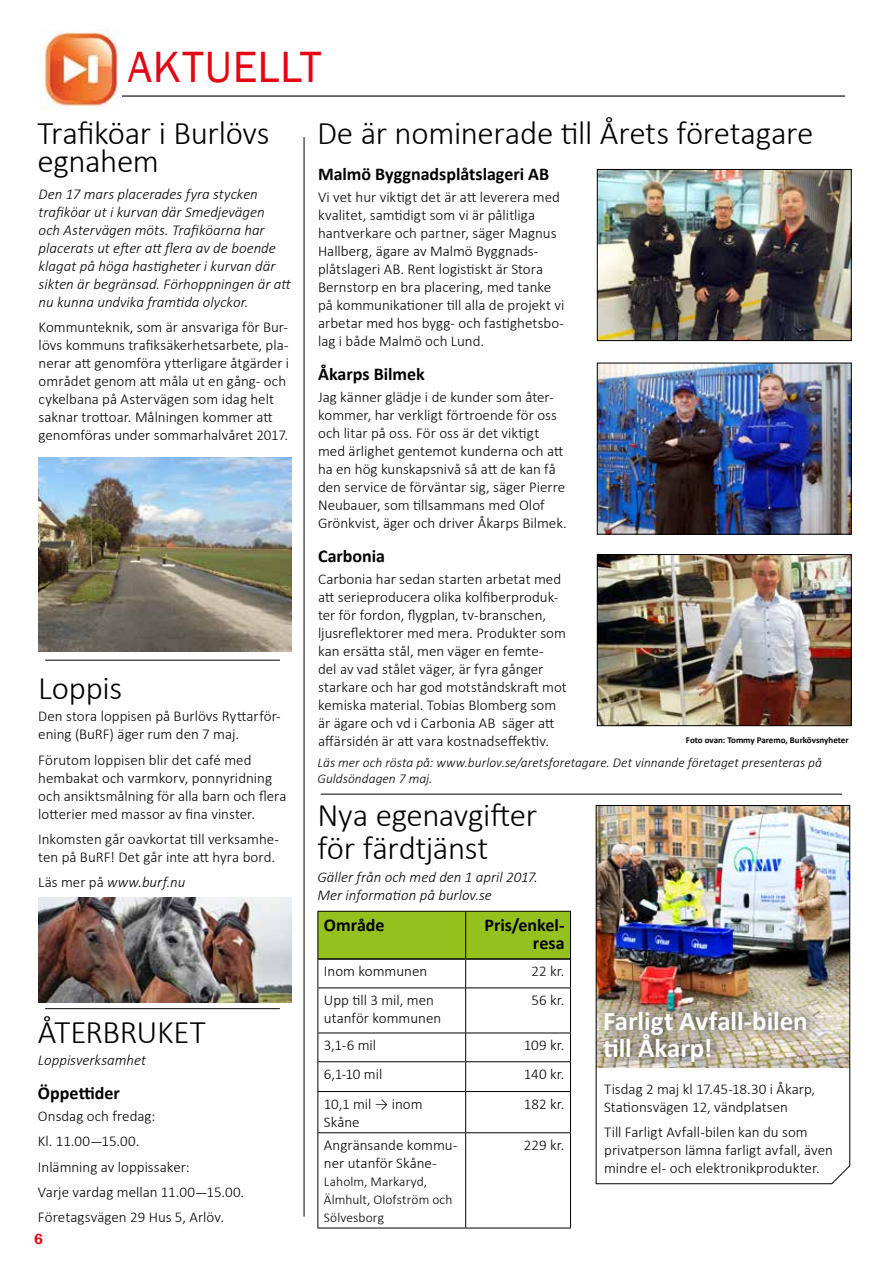
<style>
.page{position:relative;width:893px;height:1263px;background:#fff}
.page>*{position:absolute;margin:0;border:0;box-sizing:border-box;transform-origin:0 0}
.t1{font:45px "Franklin Gothic";letter-spacing:.015em;color:#e30613}
.t2{font:300 33px/33px "Calibri";letter-spacing:-.01em;color:#000}
.t3{font:700 27px/27px "Calibri";letter-spacing:-.005em;color:#fff}
.t4{font:700 18px/18px "Calibri";color:#000;text-align:right}
.t5{font:300 15px/18px "Calibri";color:#000}
.t6{font:italic 300 15px/18px "Calibri";color:#000}
.t7{font:600 15px "Franklin Gothic";color:#e30613}
.t8{font:italic 300 13.5px/16.5px "Calibri";letter-spacing:.005em;color:#000}
.t9{font:300 13.5px/18px "Calibri";letter-spacing:.01em;color:#000}
.t10{font:700 9px "Calibri";color:#000}
.s1{font-style:normal}
.s2{font-family:"Minion Pro";font-weight:400}
</style>
<div class="page">
<hr style="left:94px;top:95px;width:751px;height:2px;background:#000">
<img style="left:40px;top:30px;width:82px;height:78px">
<svg style="left:812px;top:534px;width:32px;height:1px"></svg>
<hr style="left:304px;top:137px;width:1px;height:1079px;background:#000">
<svg style="left:568px;top:1132px;width:283px;height:5px"></svg>
<img style="left:596px;top:805px;width:254px;height:379px">
<div style="left:595px;top:998px;width:230px;height:77px;background:#000;opacity:.9"></div>
<svg style="left:317px;top:911px;width:254px;height:76px"></svg>
<hr style="left:317px;top:987px;width:149px;height:1px;background:#000">
<hr style="left:317px;top:988px;width:1px;height:44px;background:#000">
<hr style="left:466px;top:987px;width:105px;height:1px;background:#000">
<hr style="left:465px;top:988px;width:1px;height:44px;background:#000">
<hr style="left:570px;top:988px;width:1px;height:44px;background:#000">
<hr style="left:317px;top:1032px;width:149px;height:1px;background:#000">
<hr style="left:466px;top:1032px;width:105px;height:1px;background:#000">
<hr style="left:317px;top:1061px;width:149px;height:1px;background:#000">
<svg style="left:317px;top:1033px;width:1px;height:58px"></svg>
<hr style="left:466px;top:1061px;width:105px;height:1px;background:#000">
<svg style="left:465px;top:1033px;width:1px;height:58px"></svg>
<svg style="left:570px;top:1033px;width:1px;height:58px"></svg>
<hr style="left:317px;top:1091px;width:149px;height:1px;background:#000">
<hr style="left:317px;top:1092px;width:1px;height:40px;background:#000">
<hr style="left:466px;top:1091px;width:105px;height:1px;background:#000">
<hr style="left:465px;top:1092px;width:1px;height:40px;background:#000">
<hr style="left:570px;top:1092px;width:1px;height:40px;background:#000">
<hr style="left:317px;top:1132px;width:149px;height:1px;background:#000">
<hr style="left:317px;top:1133px;width:1px;height:95px;background:#000">
<hr style="left:466px;top:1132px;width:105px;height:1px;background:#000">
<hr style="left:465px;top:1133px;width:1px;height:95px;background:#000">
<hr style="left:570px;top:1133px;width:1px;height:95px;background:#000">
<hr style="left:317px;top:1228px;width:149px;height:1px;background:#000">
<hr style="left:466px;top:1228px;width:105px;height:1px;background:#000">
<hr style="left:318px;top:958px;width:148px;height:2px;background:#000">
<hr style="left:466px;top:958px;width:104px;height:2px;background:#000">
<img style="left:599px;top:171px;width:250px;height:168px">
<div style="left:597px;top:169px;width:254px;height:172px;border:1px solid #000"></div>
<img style="left:599px;top:365px;width:250px;height:167px">
<div style="left:597px;top:363px;width:254px;height:171px;border:1px solid #000"></div>
<img style="left:599px;top:556px;width:250px;height:168px">
<div style="left:597px;top:554px;width:254px;height:172px;border:1px solid #000"></div>
<img style="left:38px;top:458px;width:254px;height:193px">
<hr style="left:321px;top:794px;width:521px;height:1px;background:#000">
<hr style="left:45px;top:660px;width:235px;height:1px;background:#000">
<hr style="left:45px;top:1008px;width:235px;height:1px;background:#000">
<img style="left:38px;top:897px;width:254px;height:106px">
<h1 class="t1" style="left:128px;top:39px;width:195px">AKTUELLT</h1>
<h2 class="t2" style="left:38px;top:118px;width:234px;line-height:28.5px">Trafiköar i Burlövs egnahem</h2>
<p class="t6" style="left:39px;top:185px;width:254px">Den 17 mars placerades fyra stycken trafiköar ut i kurvan där Smedjevägen<br>och Astervägen möts. Trafiköarna har placerats ut efter att flera av de boende klagat på höga hastigheter i kurvan där sikten är begränsad. Förhoppningen är att nu kunna undvika framtida olyckor.</p>
<p class="t5" style="left:39px;top:318px;width:252px">Kommunteknik, som är ansvariga för Bur&shy;lövs kommuns trafiksäkerhetsarbete, pla&shy;nerar att genomföra ytterligare åtgärder i området genom att måla ut en gång- och cykelbana på Astervägen som idag helt saknar trottoar. Målningen kommer att genomföras under sommarhalvåret 2017.</p>
<h2 class="t2" style="left:38px;top:671px;width:85px">Loppis</h2>
<p class="t5" style="left:38px;top:707px;width:244px">Den stora loppisen på Burlövs Ryttarför&shy;ening (BuRF) äger rum den 7 maj.</p>
<p class="t5" style="left:38px;top:750px;width:250px">Förutom loppisen blir det café med hembakat och varmkorv, ponnyridning och ansiktsmålning för alla barn och flera lotterier med massor av fina vinster.</p>
<p class="t5" style="left:38px;top:830px;width:242px">Inkomsten går oavkortat till verksamhe&shy;ten på BuRF! Det går inte att hyra bord.</p>
<p class="t6" style="left:38px;top:873px;width:149px"><span class="s1">Läs mer på</span> www.burf.nu</p>
<h2 class="t2" style="left:38px;top:1015px;width:169px">ÅTERBRUKET</h2>
<p class="t6" style="left:38px;top:1051px;width:110px">Loppisverksamhet</p>
<p class="t4" style="left:38px;top:1084px;width:83px">Öppettider</p>
<p class="t5" style="left:38px;top:1103px;width:208px;line-height:25.2px">Onsdag och fredag:<br>Kl. 11.00<span class="s2">-</span>15.00.<br>Inlämning av loppissaker:<br>Varje vardag mellan 11.00<span class="s2">-</span>15.00.<br>Företagsvägen 29 Hus 5, Arlöv.</p>
<p class="t7" style="left:34px;top:1229px;width:10px">6</p>
<h2 class="t2" style="left:317px;top:116px;width:498px">De är nominerade till Årets företagare</h2>
<p class="t4" style="left:318px;top:165px;width:233px">Malmö Byggnadsplåtslageri AB</p>
<p class="t5" style="left:318px;top:188px;width:248px">Vi vet hur viktigt det är att leverera med kvalitet, samtidigt som vi är pålitliga hantverkare och partner, säger Magnus Hallberg, ägare av Malmö Byggnads&shy;plåtslageri AB. Rent logistiskt är Stora Bernstorp en bra placering, med tanke på kommunikationer till alla de projekt vi arbetar med hos bygg- och fastighetsbo&shy;lag i både Malmö och Lund.</p>
<p class="t4" style="left:318px;top:365px;width:108px">Åkarps Bilmek</p>
<p class="t5" style="left:318px;top:388px;width:250px">Jag känner glädje i de kunder som åter&shy;kommer, har verkligt förtroende för oss och litar på oss. För oss är det viktigt med ärlighet gentemot kunderna och att ha en hög kunskapsnivå så att de kan få den service de förväntar sig, säger Pierre Neubauer, som tillsammans med Olof Grönkvist, äger och driver Åkarps Bilmek.</p>
<p class="t4" style="left:318px;top:547px;width:69px">Carbonia</p>
<p class="t5" style="left:318px;top:570px;width:250px">Carbonia har sedan starten arbetat med att serieproducera olika kolfiberproduk&shy;ter för fordon, flygplan, tv-branschen, ljusreflektorer med mera. Produkter som kan ersätta stål, men väger en femte-<br>del av vad stålet väger, är fyra gånger starkare och har god motståndskraft mot kemiska material. Tobias Blomberg som är ägare och vd i Carbonia AB säger att affärsidén är att vara kostnadseffektiv.</p>
<p class="t10" style="left:686px;top:735px;width:164px">Foto ovan: Tommy Paremo, Burkövsnyheter</p>
<p class="t8" style="left:317px;top:754px;width:506px">Läs mer och rösta på: www.burlov.se/aretsforetagare. Det vinnande företaget presenteras på<br>Guldsöndagen 7 maj.</p>
<h2 class="t2" style="left:317px;top:798px;width:221px">Nya egenavgifter för färdtjänst</h2>
<p class="t6" style="left:317px;top:867px;width:222px">Gäller från och med den 1 april 2017.<br>Mer information på burlov.se</p>
<p class="t4" style="left:324px;top:916px;width:62px">Område</p>
<p class="t4" style="left:485px;top:916px;width:81px">Pris/enkel&shy;resa</p>
<p class="t5" style="left:324px;top:962px;width:105px">Inom kommunen</p>
<p class="t5" style="left:531px;top:962px;width:35px">22 kr.</p>
<p class="t5" style="left:324px;top:991px;width:119px">Upp till 3 mil, men utanför kommunen</p>
<p class="t5" style="left:531px;top:991px;width:35px">56 kr.</p>
<p class="t5" style="left:324px;top:1036px;width:54px">3,1-6 mil</p>
<p class="t5" style="left:524px;top:1036px;width:42px">109 kr.</p>
<p class="t5" style="left:324px;top:1065px;width:60px">6,1-10 mil</p>
<p class="t5" style="left:524px;top:1065px;width:42px">140 kr.</p>
<p class="t5" style="left:324px;top:1095px;width:100px">10,1 mil → inom<br>Skåne</p>
<p class="t5" style="left:524px;top:1095px;width:42px">182 kr.</p>
<p class="t5" style="left:324px;top:1136px;width:135px">Angränsande kommu&shy;ner utanför Skåne-</p>
<p class="t9" style="left:324px;top:1172px;width:130px">Laholm, Markaryd,<br>Älmhult, Olofström och<br>Sölvesborg</p>
<p class="t5" style="left:524px;top:1136px;width:42px">229 kr.</p>
<h3 class="t3" style="left:603px;top:1008px;width:206px">Farligt Avfall-bilen till Åkarp!</h3>
<p class="t5" style="left:604px;top:1080px;width:213px">Tisdag 2 maj kl 17.45-18.30 i Åkarp,<br>Stationsvägen 12, vändplatsen</p>
<p class="t5" style="left:604px;top:1123px;width:230px">Till Farligt Avfall-bilen kan du som privatperson lämna farligt avfall, även mindre el- och elektronikprodukter.</p>
</div>
